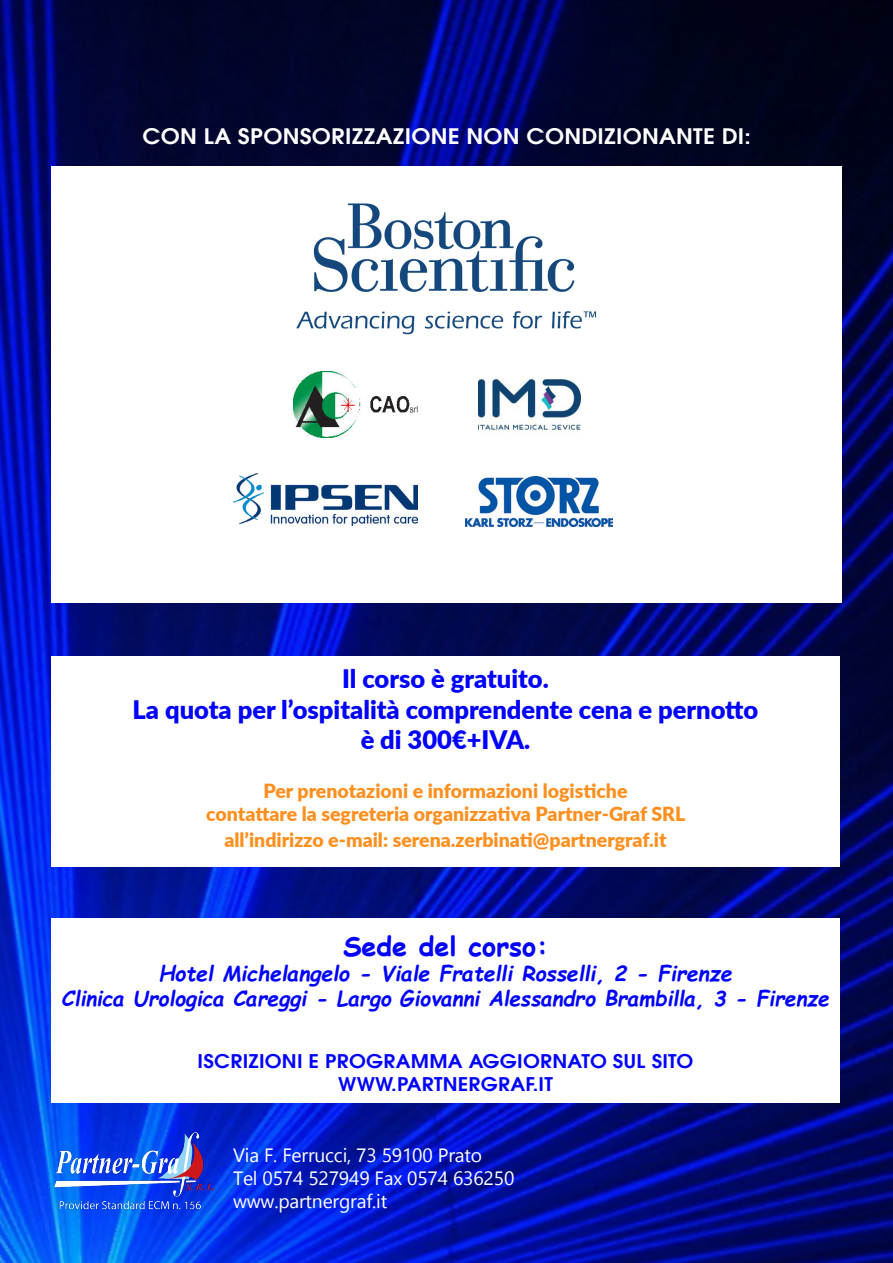
<style>
.page{position:relative;width:893px;height:1263px;background:#fff}
.page>*{position:absolute;margin:0;border:0;box-sizing:border-box;transform-origin:0 0}
.t1{font:700 26.85px "Comic Sans MS";color:#00f}
.t2{font:900 25.5px/30.6px "Lato";color:#00f;text-align:center}
.t3{font:700 21.45px "Evolventa";letter-spacing:.01em;color:#fff;scale:1.06 1}
.t4{font:italic 700 21px/25.2px "Comic Sans MS";color:#00f;text-align:center}
.t5{font:900 19.5px/23.4px "Lato";color:#ff901f;text-align:center}
.t6{font:19.2px "Gadugi";letter-spacing:-.01em;color:#fff}
.t7{font:700 18.9px "Evolventa";letter-spacing:.01em;color:#00f;scale:1.06 1}
</style>
<div class="page">
<img style="left:0;top:0;width:893px;height:1263px">
<img style="left:54px;top:1133px;width:159px;height:78px">
<div style="left:51px;top:167px;width:791px;height:436px;background:#fff"></div>
<div style="left:51px;top:918px;width:789px;height:184px;background:#fff"></div>
<div style="left:51px;top:656px;width:789px;height:210px;background:#fff"></div>
<img style="left:293px;top:371px;width:125px;height:67px">
<img style="left:233px;top:474px;width:185px;height:52px">
<img style="left:296px;top:203px;width:301px;height:132px">
<img style="left:478px;top:378px;width:102px;height:57px">
<img style="left:466px;top:477px;width:146px;height:50px">
<p class="t3" style="left:142px;top:122px;width:575px">CON LA SPONSORIZZAZIONE NON CONDIZIONANTE DI:</p>
<p class="t2" style="left:133px;top:662px;width:627px">Il corso è gratuito.<br>La quota per l’ospitalità comprendente cena e pernotto è di 300€+IVA.</p>
<p class="t5" style="left:206px;top:778px;width:480px">Per prenotazioni e informazioni logistiche<br>contattare la segreteria organizzativa Partner-Graf SRL</p>
<p class="t5" style="left:224px;top:827px;width:444px">all’indirizzo e-mail: serena.zerbinati@partnergraf.it</p>
<p class="t1" style="left:343px;top:926px;width:206px">Sede del corso:</p>
<p class="t4" style="left:62px;top:960px;width:769px">Hotel Michelangelo - Viale Fratelli Rosselli, 2 - Firenze<br>Clinica Urologica Careggi - Largo Giovanni Alessandro Brambilla, 3 - Firenze</p>
<p class="t7" style="left:198px;top:1049px;width:469px">ISCRIZIONI E PROGRAMMA AGGIORNATO SUL SITO</p>
<p class="t7" style="left:338px;top:1072px;width:204px">WWW.PARTNERGRAF.IT</p>
<p class="t6" style="left:233px;top:1144px;width:250px">Via F. Ferrucci, 73 59100 Prato</p>
<p class="t6" style="left:233px;top:1167px;width:283px">Tel 0574 527949 Fax 0574 636250</p>
<p class="t6" style="left:233px;top:1190px;width:156px">www.partnergraf.it</p>
</div>
